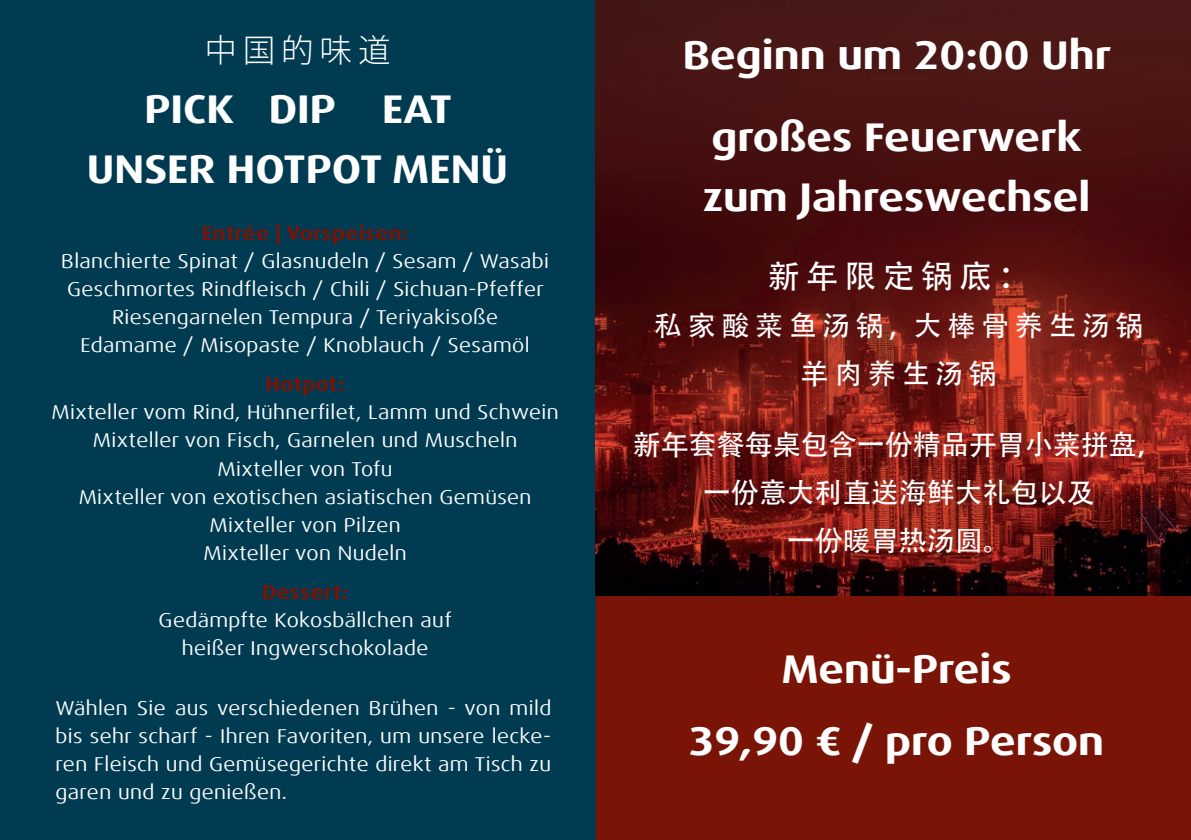
<style>
.page{position:relative;width:1191px;height:840px;background:#fff}
.page>*{position:absolute;margin:0;border:0;box-sizing:border-box;transform-origin:0 0}
.t1{font:700 expanded 40px/82.6px "Dax Offc";color:#fff;text-align:center}
.t2{font:32px "Adobe Heiti Std";letter-spacing:.2em;color:#fff}
.t3{font:300 32px "Koz Go Pr 6 N";letter-spacing:.2em;color:#fff}
.t4{font:28px/48px "Adobe Heiti Std";color:#fff;text-align:center}
.t5{font:28px/48px "Adobe Heiti Std";letter-spacing:.2em;color:#fff;text-align:center}
.t6{font:expanded 20px/28px "Dax Offc";letter-spacing:.02em;color:#fff;text-align:center}
.t7{font:700 expanded 20px "Dax Offc";letter-spacing:.02em;color:#791407}
</style>
<div class="page">
<div style="left:595px;top:595px;width:596px;height:244px;background:#791407"></div>
<div style="left:0;top:0;width:595px;height:839px;background:#003b51"></div>
<img style="left:595px;top:0;width:596px;height:595px">
<h2 class="t3" style="left:205px;top:33px;width:187px">中国的味道</h2>
<h1 class="t1" style="left:87px;top:80px;width:423px;line-height:60px">PICK DIP EAT<br>UNSER HOTPOT MENÜ</h1>
<p class="t7" style="left:202px;top:220px;width:208px">Entrée | Vorspeisen:</p>
<p class="t6" style="left:61px;top:247px;width:489px">Blanchierte Spinat / Glasnudeln / Sesam / Wasabi Geschmortes Rindfleisch / Chili / Sichuan-Pfeffer Riesengarnelen Tempura / Teriyakisoße<br>Edamame / Misopaste / Knoblauch / Sesamöl</p>
<p class="t7" style="left:266px;top:371px;width:80px">Hotpot:</p>
<p class="t6" style="left:52px;top:398px;width:509px">Mixteller vom Rind, Hühnerfilet, Lamm und Schwein Mixteller von Fisch, Garnelen und Muscheln Mixteller von Tofu<br>Mixteller von exotischen asiatischen Gemüsen Mixteller von Pilzen<br>Mixteller von Nudeln</p>
<p class="t7" style="left:262px;top:579px;width:88px">Dessert:</p>
<p class="t6" style="left:159px;top:606px;width:294px">Gedämpfte Kokosbällchen auf heißer Ingwerschokolade</p>
<p class="t6" style="left:56px;top:693px;width:497px;text-align:justify">Wählen Sie aus verschiedenen Brühen - von mild bis sehr scharf - Ihren Favoriten, um unsere lecke&shy;ren Fleisch und Gemüsegerichte direkt am Tisch zu garen und zu genießen.</p>
<h1 class="t1" style="left:683px;top:14px;width:430px">Beginn um 20:00 Uhr großes Feuerwerk</h1>
<h1 class="t1" style="left:702px;top:156px;width:389px">zum Jahreswechsel</h1>
<h2 class="t2" style="left:767px;top:257px;width:264px">新年限定锅底：</h2>
<h3 class="t5" style="left:654px;top:302px;width:491px">私家酸菜鱼汤锅, 大棒骨养生汤锅羊肉养生汤锅</h3>
<h3 class="t4" style="left:633px;top:421px;width:534px">新年套餐每桌包含一份精品开胃小菜拼盘，一份意大利直送海鲜大礼包以及<br>一份暖胃热汤圆。</h3>
<h1 class="t1" style="left:689px;top:633px;width:417px;line-height:71.4px">Menü-Preis<br>39,90 € / pro Person</h1>
</div>
